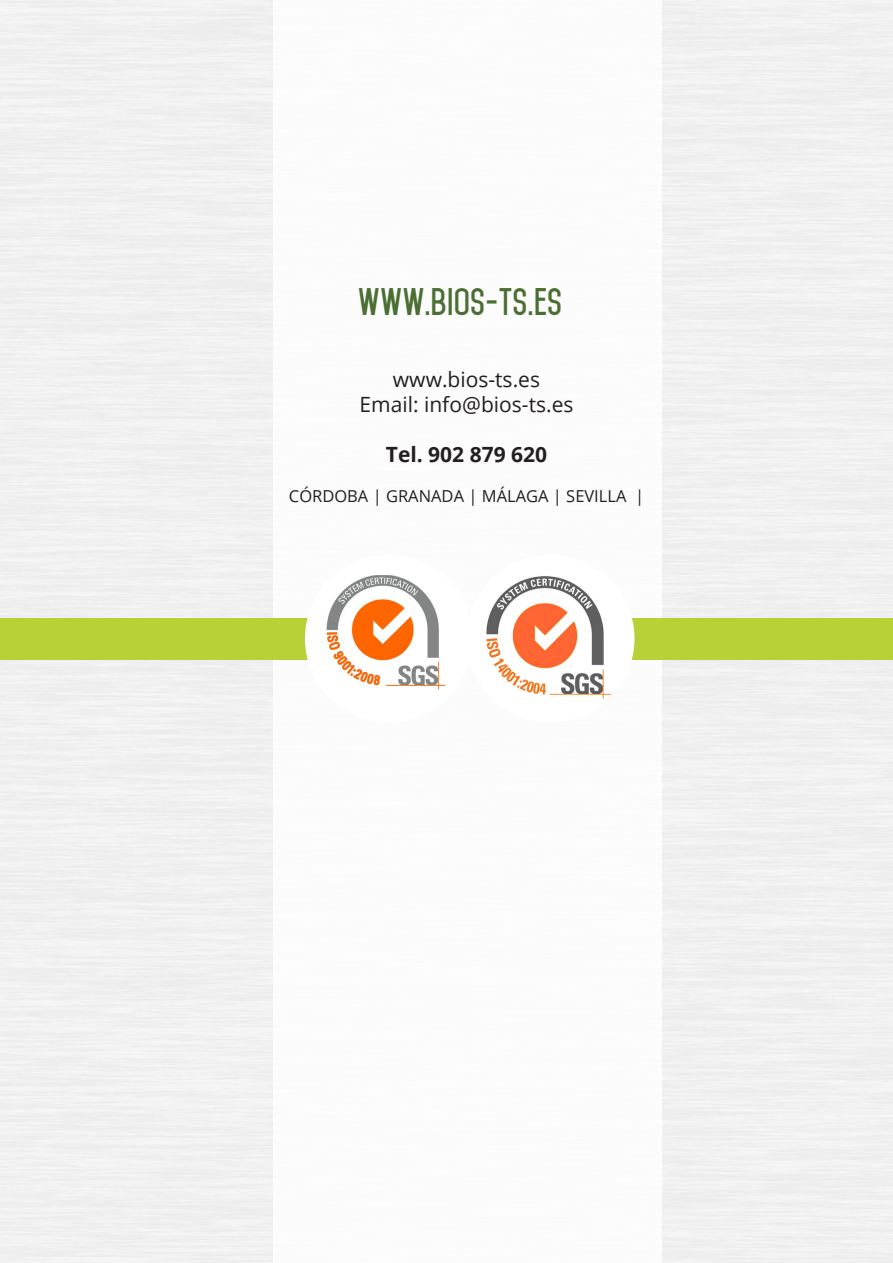
<style>
.page{position:relative;width:893px;height:1263px;background:#f0f0f0}
.page>*{position:absolute;margin:0;border:0;box-sizing:border-box;transform-origin:0 0}
.t1{font:700 33px "Mohave";color:#4b6f33}
.t2{font:21px "Open Sans";color:#231f20}
.t3{font:700 21px "Open Sans";color:#231f20}
.t4{font:16.5px "Open Sans";color:#231f20}
</style>
<div class="page">
<div style="left:273px;top:0;width:388px;height:1263px;background:#fff"></div>
<div style="left:0;top:618px;width:893px;height:41px;background:#b7d136"></div>
<div style="left:305px;top:554px;width:168px;height:168px;background:#fff;border-radius:50%"></div>
<img style="left:326px;top:575px;width:119px;height:115px">
<div style="left:466px;top:554px;width:168px;height:168px;background:#fff;border-radius:50%"></div>
<img style="left:486px;top:576px;width:126px;height:122px">
<p class="t1" style="left:358px;top:281px;width:205px">WWW.BIOS-TS.ES</p>
<p class="t2" style="left:393px;top:365px;width:149px">www.bios-ts.es</p>
<p class="t2" style="left:360px;top:390px;width:215px">Email: info@bios-ts.es</p>
<p class="t3" style="left:386px;top:440px;width:163px">Tel. 902 879 620</p>
<p class="t4" style="left:289px;top:485px;width:357px">CÓRDOBA | GRANADA | MÁLAGA | SEVILLA |</p>
</div>
